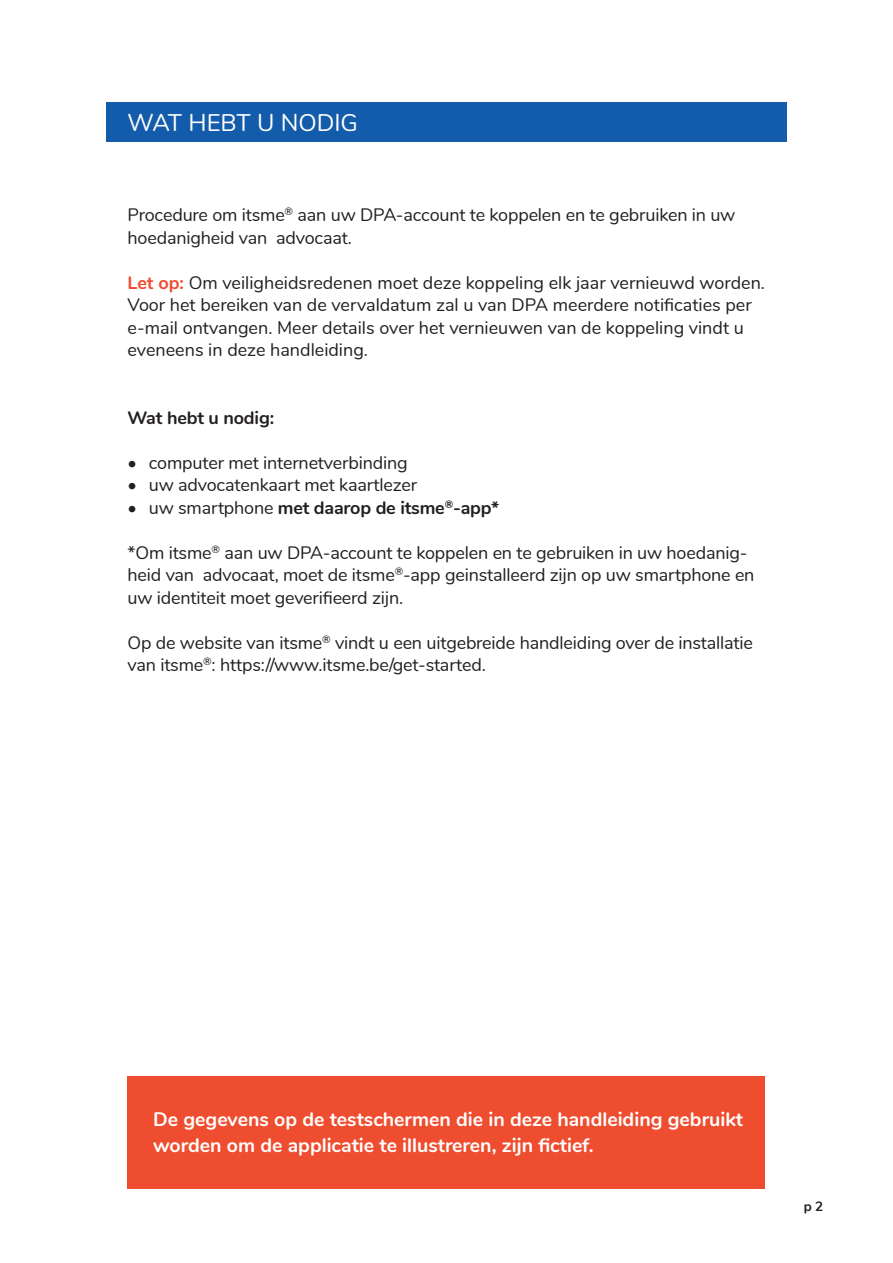
<style>
.page{position:relative;width:893px;height:1263px;background:#fff}
.page>*{position:absolute;margin:0;border:0;box-sizing:border-box;transform-origin:0 0}
.t1{font:24px "Nunito";color:#fff}
.t2{font:700 19.5px "Nunito";color:#fff}
.t3{font:18px/22.5px "Nunito";letter-spacing:-.01em;color:#231f20}
.t4{font:700 18px "Nunito";letter-spacing:-.01em;color:#231f20}
.t5{font:700 13.5px "Nunito";color:#231f20}
.s1{font-weight:700;color:#ef4d2f}
.s2{font-weight:400}
</style>
<div class="page">
<div style="left:106px;top:102px;width:681px;height:40px;background:#135cab"></div>
<div style="left:128px;top:1076px;width:637px;height:113px;background:#ef4d2f"></div>
<p class="t1" style="left:128px;top:105px;width:232px">WAT HEBT U NODIG</p>
<p class="t3" style="left:128px;top:203px;width:609px">Procedure om itsme<sup>®</sup> aan uw DPA-account te koppelen en te gebruiken in uw hoedanigheid van advocaat.</p>
<p class="t3" style="left:128px;top:270px;width:639px"><span class="s1">Let op:</span> Om veiligheidsredenen moet deze koppeling elk jaar vernieuwd worden.</p>
<p class="t3" style="left:128px;top:293px;width:626px">Voor het bereiken van de vervaldatum zal u van DPA meerdere notificaties per e-mail ontvangen. Meer details over het vernieuwen van de koppeling vindt u eveneens in deze handleiding.</p>
<p class="t4" style="left:128px;top:404px;width:148px">Wat hebt u nodig:</p>
<p class="t3" style="left:128px;top:450px;width:282px">• computer met internetverbinding</p>
<p class="t3" style="left:128px;top:473px;width:291px">• uw advocatenkaart met kaartlezer</p>
<p class="t4" style="left:128px;top:494px;width:373px"><span class="s2">• uw smartphone</span> met daarop de itsme<sup>®</sup>-app*</p>
<p class="t3" style="left:128px;top:540px;width:628px">*Om itsme<sup>®</sup> aan uw DPA-account te koppelen en te gebruiken in uw hoedanig&shy;heid van advocaat, moet de itsme<sup>®</sup>-app geinstalleerd zijn op uw smartphone en uw identiteit moet geverifieerd zijn.</p>
<p class="t3" style="left:128px;top:630px;width:627px">Op de website van itsme<sup>®</sup> vindt u een uitgebreide handleiding over de installatie van itsme<sup>®</sup>: https://www.itsme.be/get-started.</p>
<p class="t2" style="left:153px;top:1105px;width:591px">De gegevens op de testschermen die in deze handleiding gebruikt</p>
<p class="t2" style="left:153px;top:1130px;width:442px">worden om de applicatie te illustreren, zijn fictief.</p>
<p class="t5" style="left:804px;top:1197px;width:21px">p 2</p>
</div>
